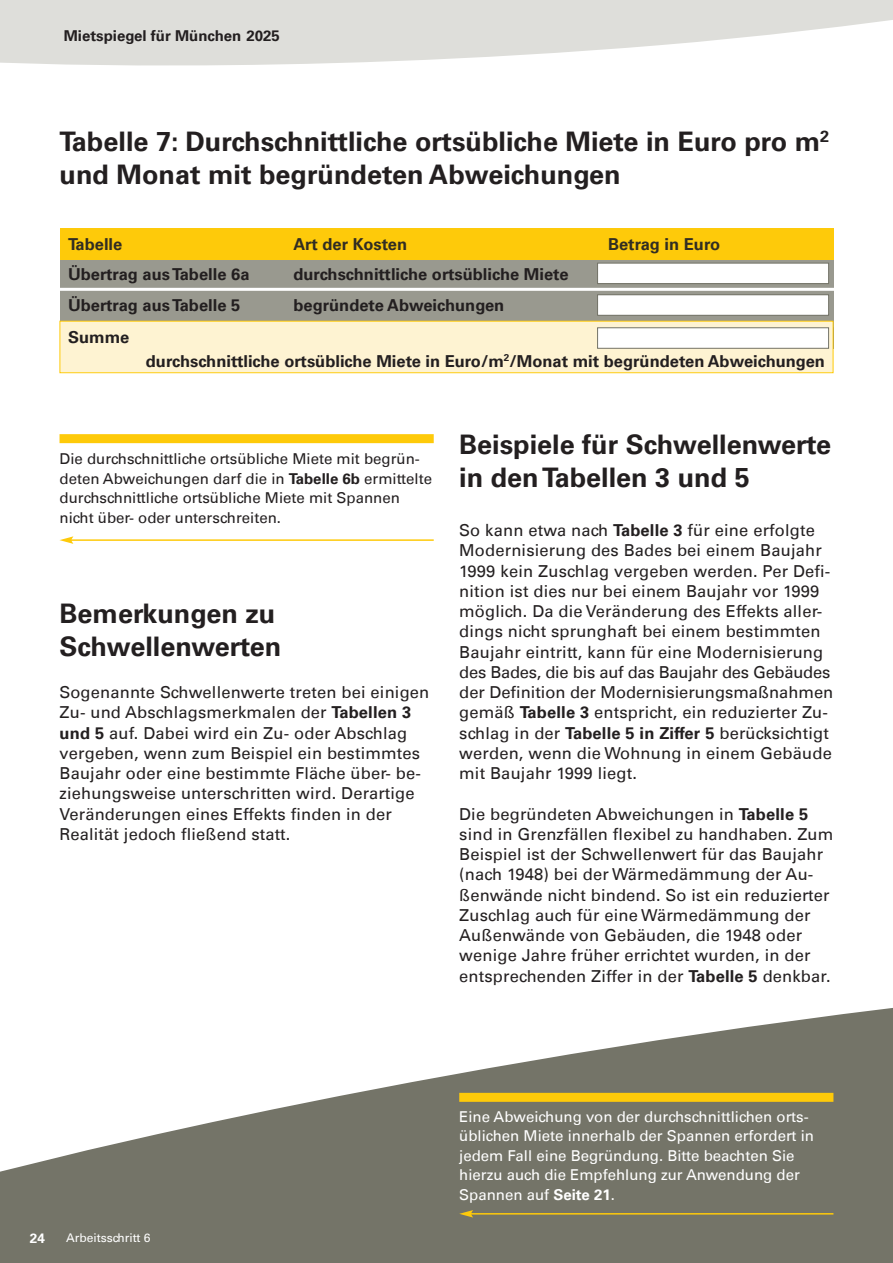
<style>
.page{position:relative;width:893px;height:1263px;background:#fff}
.page>*{position:absolute;margin:0;border:0;box-sizing:border-box;transform-origin:0 0}
.t1{font:700 27px/33px "Univers LT";color:#231f20}
.t2{font:16.5px/20.2px "Univers LT";letter-spacing:.01em;color:#231f20}
.t3{font:700 16.5px "Univers LT";color:#231f20}
.t4{font:700 16.5px "Univers LT";color:#312d23}
.t5{font:15px/19.5px "Univers LT";color:#fff}
.t6{font:15px/19.5px "Univers LT";color:#231f20}
.t7{font:700 15px "Univers LT";color:#231f20}
.t8{font:700 13.5px "Univers LT";color:#fff}
.t9{font:12px "Univers LT";color:#fff}
.s1{font-weight:700}
</style>
<div class="page">
<svg style="left:0;top:1008px;width:893px;height:255px;fill:#747468"></svg>
<svg style="left:0;top:0;width:893px;height:66px;fill:#dededa"></svg>
<div style="left:60px;top:228px;width:773px;height:121px;background:#99998f"></div>
<div style="left:60px;top:228px;width:773px;height:32px;background:#feca0a"></div>
<hr style="left:30px;top:288px;width:833px;height:3px;background:#fff">
<div style="left:598px;top:263px;width:230px;height:20px;background:#fff"></div>
<div style="left:597px;top:263px;width:232px;height:21px;border:1px solid #747468"></div>
<div style="left:598px;top:295px;width:230px;height:20px;background:#fff"></div>
<div style="left:597px;top:294px;width:232px;height:22px;border:1px solid #747468"></div>
<div style="left:60px;top:322px;width:773px;height:50px;background:#fef3d2"></div>
<div style="left:60px;top:321px;width:773px;height:52px;border:1px solid #feca0a"></div>
<div style="left:598px;top:328px;width:230px;height:20px;background:#fff"></div>
<div style="left:597px;top:327px;width:232px;height:22px;border:1px solid #747468"></div>
<hr style="left:470px;top:1213px;width:363px;height:1px;background:#feca0a">
<svg style="left:459px;top:1210px;width:14px;height:7px"></svg>
<div style="left:459px;top:1093px;width:374px;height:9px;background:#feca0a"></div>
<hr style="left:71px;top:539px;width:363px;height:2px;background:#feca0a">
<svg style="left:60px;top:536px;width:13px;height:8px"></svg>
<div style="left:60px;top:434px;width:374px;height:9px;background:#feca0a"></div>
<p class="t7" style="left:64px;top:27px;width:218px">Mietspiegel für München 2025</p>
<p class="t1" style="left:60px;top:125px;width:771px">Tabelle 7: Durchschnittliche ortsübliche Miete in Euro pro m<sup>2</sup></p>
<p class="t1" style="left:60px;top:158px;width:563px">und Monat mit begründeten Abweichungen</p>
<p class="t4" style="left:68px;top:234px;width:56px">Tabelle</p>
<p class="t4" style="left:293px;top:234px;width:115px">Art der Kosten</p>
<p class="t4" style="left:608px;top:234px;width:114px">Betrag in Euro</p>
<p class="t3" style="left:68px;top:264px;width:183px">Übertrag aus Tabelle 6a</p>
<p class="t3" style="left:293px;top:264px;width:277px">durchschnittliche ortsübliche Miete</p>
<p class="t3" style="left:68px;top:296px;width:174px">Übertrag aus Tabelle 5</p>
<p class="t3" style="left:293px;top:296px;width:212px">begründete Abweichungen</p>
<p class="t3" style="left:68px;top:327px;width:63px">Summe</p>
<p class="t3" style="left:146px;top:351px;width:681px">durchschnittliche ortsübliche Miete in Euro/m<sup>2</sup>/Monat mit begründeten Abweichungen</p>
<p class="t6" style="left:60px;top:451px;width:374px">Die durchschnittliche ortsübliche Miete mit begrün&shy;deten Abweichungen darf die in <span class="s1">Tabelle 6b</span> ermittelte durchschnittliche ortsübliche Miete mit Spannen nicht über- oder unterschreiten.</p>
<h1 class="t1" style="left:60px;top:597px;width:223px">Bemerkungen zu<br>Schwellenwerten</h1>
<p class="t2" style="left:60px;top:684px;width:371px">Sogenannte Schwellenwerte treten bei einigen Zu- und Abschlagsmerkmalen der <span class="s1">Tabellen 3 und 5</span> auf. Dabei wird ein Zu- oder Abschlag vergeben, wenn zum Beispiel ein bestimmtes Baujahr oder eine bestimmte Fläche über- be&shy;ziehungsweise unterschritten wird. Derartige Veränderungen eines Effekts finden in der Realität jedoch fließend statt.</p>
<h1 class="t1" style="left:459px;top:428px;width:373px">Beispiele für Schwellenwerte in den Tabellen 3 und 5</h1>
<p class="t2" style="left:459px;top:522px;width:376px">So kann etwa nach <span class="s1">Tabelle 3</span> für eine erfolgte Modernisierung des Bades bei einem Baujahr 1999 kein Zuschlag vergeben werden. Per Defi&shy;nition ist dies nur bei einem Baujahr vor 1999 möglich. Da die Veränderung des Effekts aller&shy;dings nicht sprunghaft bei einem bestimmten Baujahr eintritt, kann für eine Modernisierung des Bades, die bis auf das Baujahr des Gebäudes der Definition der Modernisierungsmaßnahmen gemäß <span class="s1">Tabelle 3</span> entspricht, ein reduzierter Zu&shy;schlag in der <span class="s1">Tabelle 5 in Ziffer 5</span> berücksichtigt werden, wenn die Wohnung in einem Gebäude mit Baujahr 1999 liegt.</p>
<p class="t2" style="left:459px;top:805px;width:376px">Die begründeten Abweichungen in <span class="s1">Tabelle 5 </span>sind in Grenzfällen flexibel zu handhaben. Zum Beispiel ist der Schwellenwert für das Baujahr (nach 1948) bei der Wärmedämmung der Au&shy;ßenwände nicht bindend. So ist ein reduzierter Zuschlag auch für eine Wärmedämmung der Außenwände von Gebäuden, die 1948 oder wenige Jahre früher errichtet wurden, in der entsprechenden Ziffer in der <span class="s1">Tabelle 5</span> denkbar.</p>
<p class="t8" style="left:30px;top:1230px;width:17px">24</p>
<p class="t9" style="left:66px;top:1233px;width:86px">Arbeitsschritt 6</p>
<p class="t5" style="left:459px;top:1108px;width:356px">Eine Abweichung von der durchschnittlichen orts&shy;üblichen Miete innerhalb der Spannen erfordert in jedem Fall eine Begründung. Bitte beachten Sie hierzu auch die Empfehlung zur Anwendung der Spannen auf <span class="s1">Seite 21</span>.</p>
</div>
